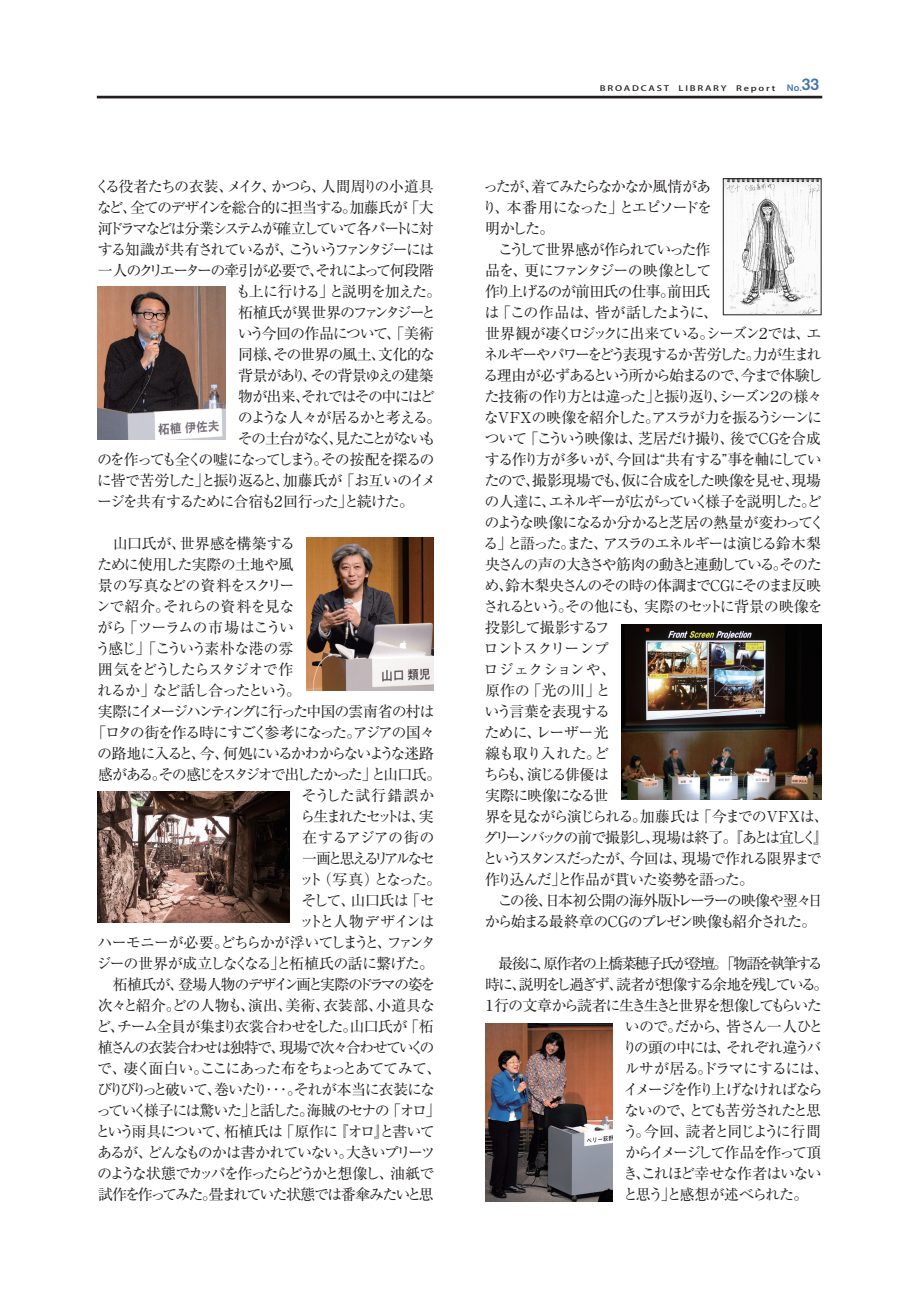
<style>
.page{position:relative;width:919px;height:1289px;background:#fff}
.page>*{position:absolute;margin:0;border:0;box-sizing:border-box;transform-origin:0 0}
.中見出し-新ご{font:15px/21px "Ryumin Pr 5";letter-spacing:-.1em;color:#231f20}
.中見出し-新ご-2{font:15px "Ryumin Pr 5";letter-spacing:-.13em;color:#231f20}
.中見出し-新ご-3{font:15px "Ryumin Pr 5";letter-spacing:-.145em;color:#231f20}
.中見出し-新ご-4{font:15px "Ryumin Pr 5";letter-spacing:-.125em;color:#231f20}
.中見出し-新ご-5{font:15px "Ryumin Pr 5";letter-spacing:-.12em;color:#231f20}
.中見出し-新ご-6{font:15px "Ryumin Pr 5";letter-spacing:-.045em;color:#231f20}
.中見出し-新ご-7{font:15px "Ryumin Pr 5";letter-spacing:-.075em;color:#231f20}
.中見出し-新ご-8{font:15px "Ryumin Pr 5";letter-spacing:-.07em;color:#231f20}
.中見出し-新ご-9{font:15px "Ryumin Pr 5";letter-spacing:-.05em;color:#231f20}
.中見出し-新ご-10{font:15px "Ryumin Pr 5";letter-spacing:-.135em;color:#231f20}
.中見出し-新ご-11{font:15px "Ryumin Pr 5";letter-spacing:-.03em;color:#231f20}
.中見出し-新ご-12{font:15px "Ryumin Pr 5";letter-spacing:-.065em;color:#231f20}
.中見出し-新ご-13{font:15px "Ryumin Pr 5";letter-spacing:-.08em;color:#231f20}
.中見出し-新ご-14{font:15px "Ryumin Pr 5";letter-spacing:-.06em;color:#231f20}
.中見出し-新ご-15{font:15px "Ryumin Pr 5";letter-spacing:-.14em;color:#231f20}
.中見出し-新ご-16{font:15px "Ryumin Pr 5";letter-spacing:-.025em;color:#231f20}
.中見出し-新ご-17{font:15px "Ryumin Pr 5";letter-spacing:-.02em;color:#231f20}
.中見出し-新ご-18{font:15px "Ryumin Pr 5";letter-spacing:-.16em;color:#231f20}
.中見出し-新ご-19{font:15px "Ryumin Pr 5";letter-spacing:-.215em;color:#231f20}
.中見出し-新ご-20{font:15px "Ryumin Pr 5";letter-spacing:.04em;color:#231f20}
.t1{font:9px "Midashi Go Pro MB31";color:#4173ab}
.t2{font:500 7.5px "Koz Go Pr 6 N";letter-spacing:.18em;color:#231f20;scale:1.3 1}
.s1{font-size:15.45px}
</style>
<div class="page">
<hr style="left:97px;top:96px;width:725px;height:2px;background:#231f20">
<img style="left:725px;top:180px;width:94px;height:133px">
<div style="left:723px;top:178px;width:98px;height:137px;border:1px solid #231f20"></div>
<img style="left:98px;top:286px;width:127px;height:153px">
<img style="left:306px;top:537px;width:128px;height:154px">
<img style="left:485px;top:1023px;width:127px;height:178px">
<img style="left:98px;top:791px;width:191px;height:131px">
<img style="left:621px;top:625px;width:200px;height:174px">
<p class="中見出し-新ご-6" style="left:95px;top:174px;width:340px">くる役者たちの衣装、メイク、かつら、人間周りの小道具</p>
<p class="中見出し-新ご" style="left:97px;top:196px;width:339px">など、全てのデザインを総合的に担当する。加藤氏が「大</p>
<p class="中見出し-新ご-10" style="left:98px;top:216px;width:337px">河ドラマなどは分業システムが確立していて各パートに対</p>
<p class="中見出し-新ご" style="left:98px;top:238px;width:338px">する知識が共有されているが、こういうファンタジーには</p>
<p class="中見出し-新ご" style="left:98px;top:259px;width:337px">一人のクリエーターの牽引が必要で、それによって何段階</p>
<p class="中見出し-新ご" style="left:236px;top:280px;width:207px">も上に行ける」と説明を加えた。</p>
<p class="中見出し-新ご" style="left:238px;top:301px;width:199px">柘植氏が異世界のファンタジーと</p>
<p class="中見出し-新ご" style="left:238px;top:322px;width:198px">いう今回の作品について、「美術</p>
<p class="中見出し-新ご-12" style="left:238px;top:342px;width:198px">同様、その世界の風土、文化的な</p>
<p class="中見出し-新ご-13" style="left:238px;top:363px;width:197px">背景があり、その背景ゆえの建築</p>
<p class="中見出し-新ご" style="left:238px;top:385px;width:198px">物が出来、それではその中にはど</p>
<p class="中見出し-新ご" style="left:238px;top:406px;width:205px">のような人々が居るかと考える。</p>
<p class="中見出し-新ご-4" style="left:238px;top:426px;width:200px">その土台がなく、見たことがないも</p>
<p class="中見出し-新ご-2" style="left:97px;top:447px;width:339px">のを作っても全くの嘘になってしまう。その按配を探るの</p>
<p class="中見出し-新ご-7" style="left:97px;top:468px;width:340px">に皆で苦労した」と振り返ると、加藤氏が「お互いのイメ</p>
<p class="中見出し-新ご" style="left:97px;top:490px;width:318px">ージを共有するために合宿も２回行った」と続けた。</p>
<p class="中見出し-新ご-16" style="left:98px;top:531px;width:199px">　山口氏が、世界感を構築する</p>
<p class="中見出し-新ご-9" style="left:97px;top:552px;width:198px">ために使用した実際の土地や風</p>
<p class="中見出し-新ご-11" style="left:98px;top:573px;width:198px">景の写真などの資料をスクリー</p>
<p class="中見出し-新ご-17" style="left:96px;top:594px;width:200px">ンで紹介。それらの資料を見な</p>
<p class="中見出し-新ご-8" style="left:98px;top:615px;width:198px">がら「ツーラムの市場はこうい</p>
<p class="中見出し-新ご-3" style="left:96px;top:636px;width:199px">う感じ」「こういう素朴な港の雰</p>
<p class="中見出し-新ご" style="left:98px;top:658px;width:197px">囲気をどうしたらスタジオで作</p>
<p class="中見出し-新ご" style="left:97px;top:679px;width:205px">れるか」など話し合ったという。</p>
<p class="中見出し-新ご-2" style="left:98px;top:699px;width:338px">実際にイメージハンティングに行った中国の雲南省の村は</p>
<p class="中見出し-新ご" style="left:91px;top:721px;width:345px">「ロタの街を作る時にすごく参考になった。アジアの国々</p>
<p class="中見出し-新ご" style="left:97px;top:742px;width:338px">の路地に入ると、今、何処にいるかわからないような迷路</p>
<p class="中見出し-新ご-3" style="left:98px;top:762px;width:345px">感がある。その感じをスタジオで出したかった」と山口氏。</p>
<p class="中見出し-新ご-20" style="left:301px;top:783px;width:134px">そうした試行錯誤か</p>
<p class="中見出し-新ご-18" style="left:300px;top:804px;width:135px">ら生まれたセットは、実</p>
<p class="中見出し-新ご-11" style="left:302px;top:825px;width:134px">在するアジアの街の</p>
<p class="中見出し-新ご-19" style="left:302px;top:846px;width:134px">一画と思えるリアルなセ</p>
<p class="中見出し-新ご" style="left:299px;top:868px;width:144px">ット（写真）となった。</p>
<p class="中見出し-新ご" style="left:301px;top:889px;width:135px">そして、山口氏は「セ</p>
<p class="中見出し-新ご" style="left:299px;top:910px;width:137px">ットと人物デザインは</p>
<p class="中見出し-新ご-8" style="left:97px;top:930px;width:340px">ハーモニーが必要。どちらかが浮いてしまうと、ファンタ</p>
<p class="中見出し-新ご-9" style="left:97px;top:951px;width:339px">ジーの世界が成立しなくなる」と柘植氏の話に繋げた。</p>
<p class="中見出し-新ご" style="left:95px;top:973px;width:347px">　柘植氏が、登場人物のデザイン画と実際のドラマの姿を次々と紹介。どの人物も、演出、美術、衣装部、小道具など、チーム全員が集まり衣裳合わせをした。山口氏が「柘植さんの衣装合わせは独特で、現場で次々合わせていくので、凄く面白い。ここにあった布をちょっとあててみて、びりびりっと破いて、巻いたり･･･。それが本当に衣装になっていく様子には驚いた」と話した。海賊のセナの「オロ」という雨具について、柘植氏は「原作に『オロ』と書いてあるが、どんなものかは書かれていない。大きいプリーツのような状態でカッパを作ったらどうかと想像し、油紙で試作を作ってみた。畳まれていた状態では番傘みたいと思</p>
<p class="t2" style="left:599px;top:84px;width:55px">BROADCAST</p>
<p class="t2" style="left:678px;top:84px;width:38px">LIBRARY</p>
<p class="t2" style="left:736px;top:84px;width:32px">Report</p>
<p class="t1" style="left:786px;top:80px;width:34px">No.<span class="s1">33</span></p>
<p class="中見出し-新ご" style="left:482px;top:175px;width:231px;text-align:justify">ったが、着てみたらなかなか風情があり、本番用になった」とエピソードを明かした。</p>
<p class="中見出し-新ご" style="left:482px;top:238px;width:347px">　こうして世界感が作られていった作<br>品を、更にファンタジーの映像として<br>作り上げるのが前田氏の仕事。前田氏<br>は「この作品は、皆が話したように、<br>世界観が凄くロジックに出来ている。シーズン２では、エネルギーやパワーをどう表現するか苦労した。力が生まれる理由が必ずあるという所から始まるので、今まで体験した技術の作り方とは違った」と振り返り、シーズン２の様々なＶＦＸの映像を紹介した。アスラが力を振るうシーンについて「こういう映像は、芝居だけ撮り、後でＣＧを合成する作り方が多いが、今回は“共有する”事を軸にしていたので、撮影現場でも、仮に合成をした映像を見せ、現場の人達に、エネルギーが広がっていく様子を説明した。どのような映像になるか分かると芝居の熱量が変わってくる」と語った。また、アスラのエネルギーは演じる鈴木梨央さんの声の大きさや筋肉の動きと連動している。そのため、鈴木梨央さんのその時の体調までＣＧにそのまま反映されるという。その他にも、実際のセットに背景の映像を投影して撮影するフ<br>ロントスクリーンプ<br>ロジェクションや、<br>原作の「光の川」と<br>いう言葉を表現する<br>ために、レーザー光<br>線も取り入れた。ど<br>ちらも、演じる俳優は<br>実際に映像になる世<br>界を見ながら演じられる。加藤氏は「今までのＶＦＸは、グリーンバックの前で撮影し、現場は終了。『あとは宜しく』というスタンスだったが、今回は、現場で作れる限界まで作り込んだ」と作品が貫いた姿勢を語った。</p>
<p class="中見出し-新ご" style="left:484px;top:889px;width:339px">　この後、日本初公開の海外版トレーラーの映像や翌々日から始まる最終章のＣＧのプレゼン映像も紹介された。</p>
<p class="中見出し-新ご-5" style="left:485px;top:951px;width:339px">　最後に、原作者の上橋菜穂子氏が登壇。「物語を執筆する</p>
<p class="中見出し-新ご-3" style="left:485px;top:972px;width:345px">時に、説明をし過ぎず、読者が想像する余地を残している。</p>
<p class="中見出し-新ご-2" style="left:482px;top:993px;width:341px">１行の文章から読者に生き生きと世界を想像してもらいた</p>
<p class="中見出し-新ご-14" style="left:624px;top:1014px;width:200px">いので。だから、皆さん一人ひと</p>
<p class="中見出し-新ご" style="left:622px;top:1036px;width:200px">りの頭の中には、それぞれ違うバ</p>
<p class="中見出し-新ご-6" style="left:624px;top:1056px;width:206px">ルサが居る。ドラマにするには、</p>
<p class="中見出し-新ご-5" style="left:623px;top:1077px;width:200px">イメージを作り上げなければなら</p>
<p class="中見出し-新ご-4" style="left:624px;top:1098px;width:198px">ないので、とても苦労されたと思</p>
<p class="中見出し-新ご-4" style="left:623px;top:1119px;width:199px">う。今回、読者と同じように行間</p>
<p class="中見出し-新ご-15" style="left:625px;top:1140px;width:197px">からイメージして作品を作って頂</p>
<p class="中見出し-新ご-7" style="left:623px;top:1161px;width:200px">き、これほど幸せな作者はいない</p>
<p class="中見出し-新ご" style="left:623px;top:1183px;width:187px">と思う」と感想が述べられた。</p>
</div>
